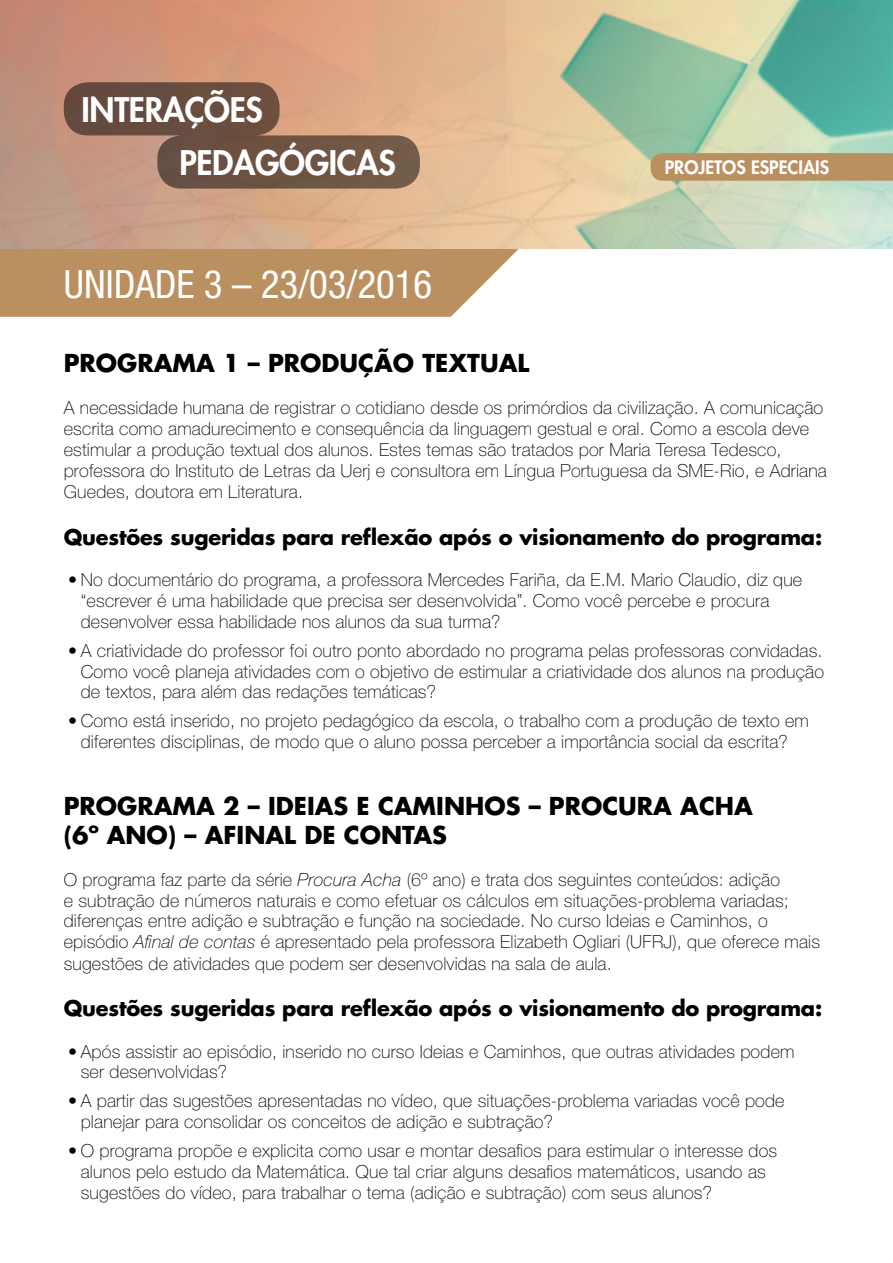
<style>
.page{position:relative;width:893px;height:1263px;background:#fff}
.page>*{position:absolute;margin:0;border:0;box-sizing:border-box;transform-origin:0 0}
.t1{font:condensed 39px "Helvetica Neue LT Std";color:#fff}
.t2{font:800 33px/52.1px "Futura Std";letter-spacing:-.01em;color:#fff}
.t3{font:700 24px/28.8px "Futura Std";color:#000}
.t4{font:700 21px "Futura Std";letter-spacing:-.01em;color:#000}
.t5{font:100 18px/20.7px "Helvetica Neue LT Std";letter-spacing:.01em;color:#000}
.t6{font:800 18px "Futura Std";color:#fff}
.s1{font-style:italic}
</style>
<div class="page">
<svg style="left:0;top:249px;width:519px;height:68px;fill:#bb9061"></svg>
<img style="left:0;top:0;width:893px;height:249px">
<div style="left:651px;top:153px;width:242px;height:28px;background:#bb9061"></div>
<svg style="left:64px;top:82px;width:356px;height:107px"></svg>
<h2 class="t2" style="left:179px;top:84px;width:167px">ÇÕES<br>PE DAGÓGICAS</h2>
<h2 class="t2" style="left:82px;top:84px;width:52px">INTERA</h2>
<h1 class="t1" style="left:64px;top:261px;width:370px">UNIDADE 3 – 23/03/2016</h1>
<p class="t6" style="left:665px;top:156px;width:166px">PROJETOS ESPECIAIS</p>
<h3 class="t3" style="left:64px;top:348px;width:467px">Programa 1 – Produção textual</h3>
<p class="t5" style="left:64px;top:397px;width:765px;line-height:21.1px">A necessidade humana de registrar o cotidiano desde os primórdios da civilização. A comunicação escrita como amadurecimento e consequência da linguagem gestual e oral. Como a escola deve estimular a produção textual dos alunos. Estes temas são tratados por Maria Teresa Tedesco, professora do Instituto de Letras da Uerj e consultora em Língua Portuguesa da SME-Rio, e Adriana Guedes, doutora em Literatura.</p>
<p class="t4" style="left:64px;top:523px;width:760px">Questões sugeridas para reflexão após o visionamento do programa:</p>
<p class="t5" style="left:81px;top:569px;width:723px;text-indent:-13px">• No documentário do programa, a professora Mercedes Fariña, da E.M. Mario Claudio, diz que “escrever é uma habilidade que precisa ser desenvolvida”. Como você percebe e procura desenvolver essa habilidade nos alunos da sua turma?</p>
<p class="t5" style="left:81px;top:640px;width:745px;text-align:justify;text-indent:-13px">• A criatividade do professor foi outro ponto abordado no programa pelas professoras convidadas.<br>Como você planeja atividades com o objetivo de estimular a criatividade dos alunos na produção de textos, para além das redações temáticas?</p>
<p class="t5" style="left:68px;top:711px;width:742px;text-align:center">• Como está inserido, no projeto pedagógico da escola, o trabalho com a produção de texto em diferentes disciplinas, de modo que o aluno possa perceber a importância social da escrita?</p>
<h3 class="t3" style="left:64px;top:792px;width:691px">Programa 2 – Ideias e Caminhos – Procura Ac ha (6º ano) – Afinal de contas</h3>
<p class="t5" style="left:64px;top:869px;width:758px">O programa faz parte da série <span class="s1">Procura Acha</span> (6º ano) e trata dos seguintes conteúdos: adição<br>e subtração de números naturais e como efetuar os cálculos em situações-problema variadas; diferenças entre adição e subtração e função na sociedade. No curso Ideias e Caminhos, o episódio <span class="s1">Afinal de contas</span> é apresentado pela professora Elizabeth Ogliari (UFRJ), que oferece mais sugestões de atividades que podem ser desenvolvidas na sala de aula.</p>
<p class="t4" style="left:64px;top:994px;width:760px">Questões sugeridas para reflexão após o visionamento do programa:</p>
<p class="t5" style="left:81px;top:1041px;width:715px;text-indent:-13px">• Após assistir ao episódio, inserido no curso Ideias e Caminhos, que outras atividades podem ser desenvolvidas?</p>
<p class="t5" style="left:81px;top:1091px;width:705px;text-indent:-13px">• A partir das sugestões apresentadas no vídeo, que situações-problema variadas você pode planejar para consolidar os conceitos de adição e subtração?</p>
<p class="t5" style="left:81px;top:1140px;width:698px;text-indent:-13px">• O programa propõe e explicita como usar e montar desafios para estimular o interesse dos alunos pelo estudo da Matemática. Que tal criar alguns desafios matemáticos, usando as sugestões do vídeo, para trabalhar o tema (adição e subtração) com seus alunos?</p>
</div>
